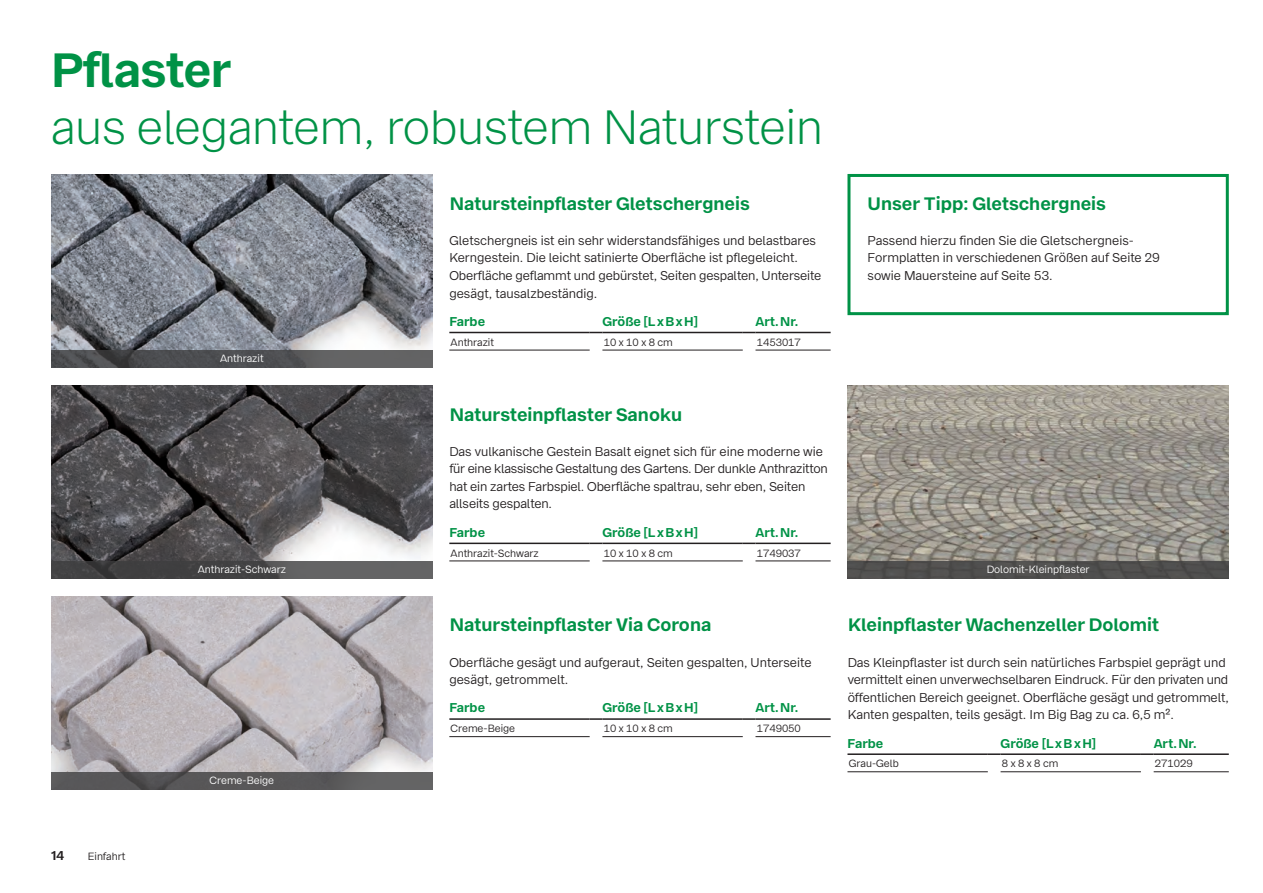
<style>
.page{position:relative;width:1263px;height:893px;background:#fff}
.page>*{position:absolute;margin:0;border:0;box-sizing:border-box;transform-origin:0 0}
.t1{font:300 48px "Bay Wa Sans";letter-spacing:-.015em;color:#009246}
.t2{font:700 48px "Bay Wa Sans";letter-spacing:-.015em;color:#009246}
.t3{font:700 18px "Bay Wa Sans";color:#009246}
.t4{font:12.75px/17.5px "Bay Wa Sans";color:#231f20}
.t5{font:700 12.75px "Bay Wa Sans";color:#009246}
.t6{font:700 12.75px "Bay Wa Sans";color:#231f20}
.t7{font:10.5px "Bay Wa Sans";color:#231f20}
.t8{font:10.5px "Bay Wa Sans";color:#fff}
</style>
<div class="page">
<img style="left:51px;top:175px;width:381px;height:175px">
<img style="left:51px;top:596px;width:381px;height:176px">
<img style="left:51px;top:385px;width:381px;height:176px">
<img style="left:847px;top:385px;width:382px;height:176px">
<svg style="left:51px;top:350px;width:381px;height:18px;background:#535356"></svg>
<svg style="left:51px;top:772px;width:381px;height:18px;background:#595859"></svg>
<svg style="left:51px;top:561px;width:381px;height:18px;background:#4e4e4f"></svg>
<div style="left:847px;top:561px;width:382px;height:18px;background:#4f4f4e"></div>
<hr style="left:449px;top:350px;width:141px;height:1px;background:#231f20">
<hr style="left:602px;top:350px;width:141px;height:1px;background:#231f20">
<hr style="left:755px;top:350px;width:76px;height:1px;background:#231f20">
<hr style="left:449px;top:332px;width:141px;height:1px;background:#231f20">
<svg style="left:590px;top:332px;width:12px;height:1px"></svg>
<hr style="left:602px;top:332px;width:141px;height:1px;background:#231f20">
<svg style="left:743px;top:332px;width:12px;height:1px"></svg>
<hr style="left:755px;top:332px;width:76px;height:1px;background:#231f20">
<hr style="left:449px;top:736px;width:141px;height:1px;background:#231f20">
<hr style="left:602px;top:736px;width:141px;height:1px;background:#231f20">
<hr style="left:755px;top:736px;width:76px;height:1px;background:#231f20">
<hr style="left:449px;top:718px;width:141px;height:2px;background:#231f20">
<svg style="left:590px;top:718px;width:12px;height:2px"></svg>
<hr style="left:602px;top:718px;width:141px;height:2px;background:#231f20">
<svg style="left:743px;top:718px;width:12px;height:2px"></svg>
<hr style="left:755px;top:718px;width:76px;height:2px;background:#231f20">
<hr style="left:449px;top:561px;width:141px;height:1px;background:#231f20">
<hr style="left:602px;top:561px;width:141px;height:1px;background:#231f20">
<hr style="left:755px;top:561px;width:76px;height:1px;background:#231f20">
<hr style="left:449px;top:543px;width:141px;height:1px;background:#231f20">
<svg style="left:590px;top:543px;width:12px;height:1px"></svg>
<hr style="left:602px;top:543px;width:141px;height:1px;background:#231f20">
<svg style="left:743px;top:543px;width:12px;height:1px"></svg>
<hr style="left:755px;top:543px;width:76px;height:1px;background:#231f20">
<hr style="left:847px;top:771px;width:141px;height:1px;background:#231f20">
<hr style="left:1000px;top:771px;width:141px;height:1px;background:#231f20">
<hr style="left:1154px;top:771px;width:75px;height:1px;background:#231f20">
<hr style="left:847px;top:753px;width:141px;height:2px;background:#231f20">
<svg style="left:988px;top:753px;width:12px;height:2px"></svg>
<hr style="left:1000px;top:753px;width:141px;height:2px;background:#231f20">
<svg style="left:1141px;top:753px;width:13px;height:2px"></svg>
<hr style="left:1154px;top:753px;width:75px;height:2px;background:#231f20">
<div style="left:847px;top:174px;width:382px;height:141px;border:3px solid #009246"></div>
<h1 class="t2" style="left:51px;top:40px;width:182px">Pflaster</h1>
<h1 class="t1" style="left:51px;top:99px;width:774px">aus elegantem, robustem Naturstein</h1>
<h2 class="t3" style="left:450px;top:192px;width:301px">Natursteinpflaster Gletschergneis</h2>
<p class="t4" style="left:449px;top:232px;width:374px">Gletschergneis ist ein sehr widerstandsfähiges und belastbares Kerngestein. Die leicht satinierte Oberfläche ist pflegeleicht.<br>Oberfläche geflammt und gebürstet, Seiten gespalten, Unterseite gesägt, tausalzbeständig.</p>
<p class="t8" style="left:220px;top:352px;width:45px">Anthrazit</p>
<p class="t5" style="left:449px;top:313px;width:37px">Farbe</p>
<p class="t5" style="left:602px;top:313px;width:97px">Größe [L x B x H]</p>
<p class="t5" style="left:755px;top:313px;width:44px">Art. Nr.</p>
<p class="t7" style="left:451px;top:336px;width:45px">Anthrazit</p>
<p class="t7" style="left:604px;top:336px;width:71px">10 x 10 x 8 cm</p>
<p class="t7" style="left:757px;top:336px;width:46px">1453017</p>
<h2 class="t3" style="left:450px;top:403px;width:234px">Natursteinpflaster Sanoku</h2>
<p class="t4" style="left:449px;top:443px;width:380px">Das vulkanische Gestein Basalt eignet sich für eine moderne wie für eine klassische Gestaltung des Gartens. Der dunkle Anthrazitton hat ein zartes Farbspiel. Oberfläche spaltrau, sehr eben, Seiten allseits gespalten.</p>
<p class="t5" style="left:449px;top:524px;width:37px">Farbe</p>
<p class="t5" style="left:602px;top:524px;width:97px">Größe [L x B x H]</p>
<p class="t5" style="left:755px;top:524px;width:44px">Art. Nr.</p>
<p class="t7" style="left:451px;top:547px;width:90px">Anthrazit-Schwarz</p>
<p class="t7" style="left:604px;top:547px;width:71px">10 x 10 x 8 cm</p>
<p class="t7" style="left:757px;top:547px;width:46px">1749037</p>
<h2 class="t3" style="left:867px;top:192px;width:240px">Unser Tipp: Gletschergneis</h2>
<p class="t4" style="left:867px;top:232px;width:294px">Passend hierzu finden Sie die Gletschergneis-<br>Formplatten in verschiedenen Größen auf Seite 29 sowie Mauersteine auf Seite 53.</p>
<p class="t8" style="left:198px;top:563px;width:90px">Anthrazit-Schwarz</p>
<p class="t8" style="left:987px;top:563px;width:104px">Dolomit-Kleinpflaster</p>
<p class="t6" style="left:51px;top:847px;width:15px">14</p>
<p class="t7" style="left:88px;top:850px;width:39px">Einfahrt</p>
<p class="t8" style="left:210px;top:774px;width:66px">Creme-Beige</p>
<h2 class="t3" style="left:450px;top:614px;width:263px">Natursteinpflaster Via Corona</h2>
<p class="t4" style="left:449px;top:653px;width:364px">Oberfläche gesägt und aufgeraut, Seiten gespalten, Unterseite gesägt, getrommelt.</p>
<p class="t5" style="left:449px;top:700px;width:37px">Farbe</p>
<p class="t5" style="left:602px;top:700px;width:97px">Größe [L x B x H]</p>
<p class="t5" style="left:755px;top:700px;width:44px">Art. Nr.</p>
<p class="t7" style="left:451px;top:722px;width:66px">Creme-Beige</p>
<p class="t7" style="left:604px;top:722px;width:71px">10 x 10 x 8 cm</p>
<p class="t7" style="left:757px;top:722px;width:46px">1749050</p>
<h2 class="t3" style="left:848px;top:614px;width:313px">Kleinpflaster Wachenzeller Dolomit</h2>
<p class="t4" style="left:848px;top:653px;width:383px">Das Kleinpflaster ist durch sein natürliches Farbspiel geprägt und vermittelt einen unverwechselbaren Eindruck. Für den privaten und öffentlichen Bereich geeignet. Oberfläche gesägt und getrommelt, Kanten gespalten, teils gesägt. Im Big Bag zu ca. 6,5 m².</p>
<p class="t5" style="left:847px;top:735px;width:37px">Farbe</p>
<p class="t5" style="left:1000px;top:735px;width:97px">Größe [L x B x H]</p>
<p class="t5" style="left:1154px;top:735px;width:44px">Art. Nr.</p>
<p class="t7" style="left:849px;top:757px;width:52px">Grau-Gelb</p>
<p class="t7" style="left:1002px;top:757px;width:58px">8 x 8 x 8 cm</p>
<p class="t7" style="left:1155px;top:757px;width:39px">271029</p>
</div>
